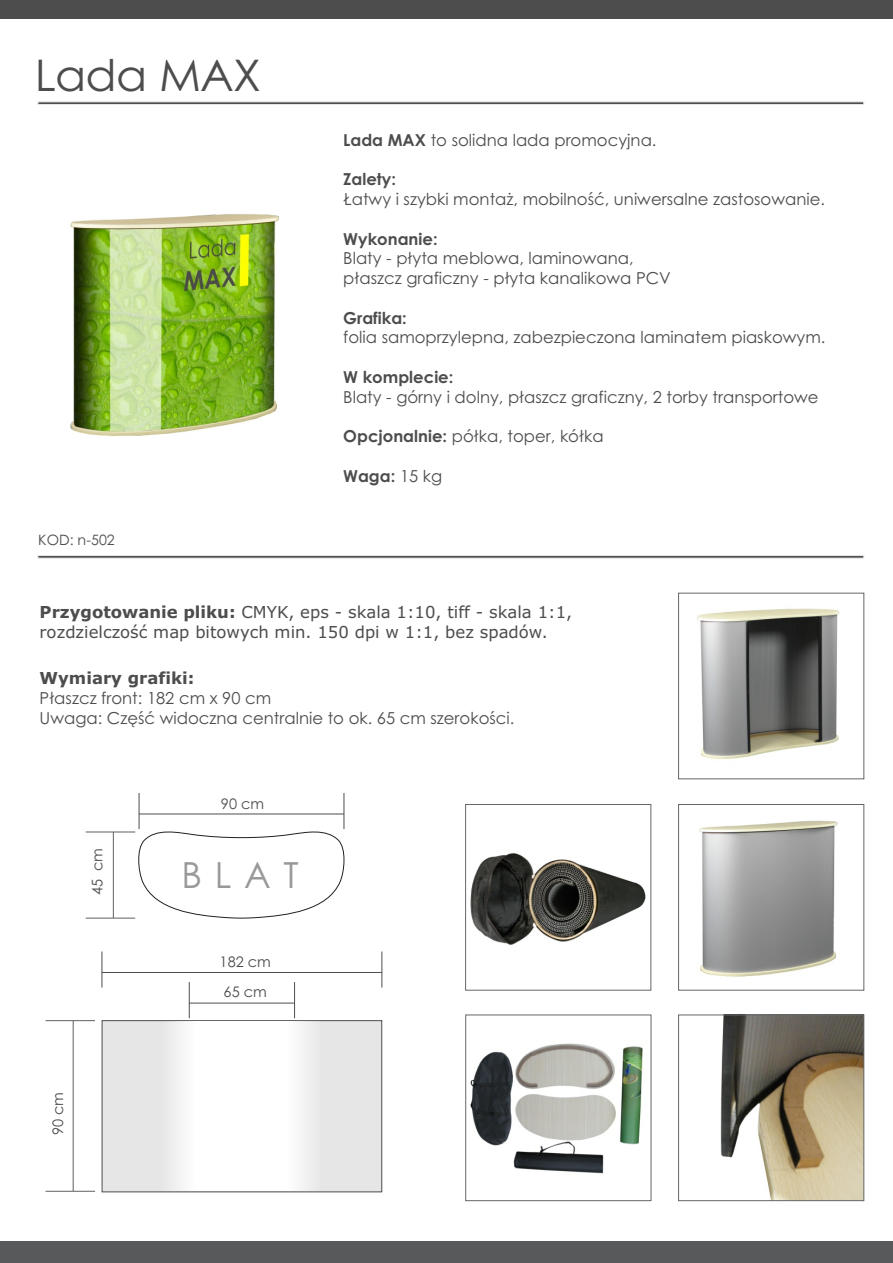
<style>
.page{position:relative;width:893px;height:1263px;background:#fff}
.page>*{position:absolute;margin:0;border:0;box-sizing:border-box;transform-origin:0 0}
.t1{font:43.5px "Century Gothic";letter-spacing:-.015em;color:#4d4d4d;scale:1.05 1}
.t2{font:36px "Century Gothic";color:#999}
.t3{font:16.5px/19.6px "Century Gothic";color:#4d4d4d}
.t4{font:16.5px/20.7px "Verdana";color:#4d4d4d}
.t5{font:700 16.5px "Century Gothic";color:#4d4d4d}
.t6{font:700 16.5px "Verdana";color:#4d4d4d}
.t7{font:14.55px "Century Gothic";color:#4d4d4d}
.t8{font:14.25px "Century Gothic";color:#4d4d4d}
.s1{font-weight:700}
.s2{font-weight:400}
</style>
<div class="page">
<div style="left:0;top:1241px;width:893px;height:22px;background:#58595b"></div>
<div style="left:0;top:0;width:893px;height:18px;background:#4d4d4d"></div>
<svg style="left:38px;top:102px;width:826px;height:3px;background:#929292"></svg>
<svg style="left:38px;top:555px;width:826px;height:3px;background:#929292"></svg>
<img style="left:70px;top:213px;width:209px;height:224px">
<svg style="left:101px;top:1020px;width:282px;height:173px;background:#dfdfdf"></svg>
<div style="left:199px;top:1021px;width:85px;height:170px;background:#fff"></div>
<div style="left:281px;top:1021px;width:52px;height:170px;background:linear-gradient(to right,#fff,#e2e2e2)"></div>
<div style="left:152px;top:1021px;width:50px;height:170px;background:linear-gradient(to right,#e2e2e2,#fff)"></div>
<hr style="left:102px;top:972px;width:280px;height:1px;background:#4d4d4d">
<hr style="left:139px;top:814px;width:205px;height:1px;background:#4d4d4d">
<hr style="left:189px;top:1003px;width:106px;height:1px;background:#4d4d4d">
<hr style="left:102px;top:951px;width:1px;height:36px;background:#4d4d4d">
<hr style="left:139px;top:793px;width:1px;height:36px;background:#4d4d4d">
<hr style="left:189px;top:982px;width:1px;height:36px;background:#4d4d4d">
<hr style="left:382px;top:951px;width:1px;height:36px;background:#4d4d4d">
<hr style="left:344px;top:793px;width:1px;height:36px;background:#4d4d4d">
<hr style="left:294px;top:982px;width:1px;height:36px;background:#4d4d4d">
<hr style="left:73px;top:1021px;width:1px;height:170px;background:#5f6062">
<hr style="left:113px;top:832px;width:1px;height:86px;background:#5f6062">
<hr style="left:46px;top:1020px;width:49px;height:1px;background:#5f6062">
<hr style="left:86px;top:832px;width:49px;height:1px;background:#5f6062">
<hr style="left:46px;top:1191px;width:49px;height:1px;background:#5f6062">
<hr style="left:86px;top:918px;width:49px;height:1px;background:#5f6062">
<svg style="left:135px;top:827px;width:210px;height:91px"></svg>
<img style="left:720px;top:1016px;width:142px;height:183px">
<img style="left:697px;top:608px;width:143px;height:151px">
<img style="left:470px;top:1043px;width:173px;height:131px">
<img style="left:699px;top:820px;width:139px;height:157px">
<div style="left:678px;top:593px;width:186px;height:186px;border:1px solid #666"></div>
<div style="left:678px;top:804px;width:186px;height:186px;border:1px solid #666"></div>
<div style="left:678px;top:1014px;width:186px;height:187px;border:1px solid #666"></div>
<div style="left:465px;top:1014px;width:186px;height:187px;border:1px solid #666"></div>
<img style="left:470px;top:853px;width:176px;height:92px">
<div style="left:465px;top:804px;width:186px;height:186px;border:1px solid #666"></div>
<h1 class="t1" style="left:35px;top:59px;width:217px">Lada MAX</h1>
<p class="t8" style="left:38px;top:534px;width:78px">KOD: n-502</p>
<p class="t3" style="left:343px;top:131px;width:315px"><span class="s1">Lada MAX</span> to solidna lada promocyjna.</p>
<p class="t5" style="left:343px;top:173px;width:54px">Zalety:</p>
<p class="t3" style="left:343px;top:191px;width:483px">Łatwy i szybki montaż, mobilność, uniwersalne zastosowanie.</p>
<p class="t5" style="left:343px;top:232px;width:96px">Wykonanie:</p>
<p class="t3" style="left:343px;top:250px;width:329px">Blaty - płyta meblowa, laminowana, płaszcz graficzny - płyta kanalikowa PCV</p>
<p class="t5" style="left:343px;top:311px;width:65px">Grafika:</p>
<p class="t3" style="left:343px;top:329px;width:484px">folia samoprzylepna, zabezpieczona laminatem piaskowym.</p>
<p class="t5" style="left:343px;top:370px;width:112px">W komplecie:</p>
<p class="t3" style="left:343px;top:388px;width:477px">Blaty - górny i dolny, płaszcz graficzny, 2 torby transportowe</p>
<p class="t3" style="left:343px;top:428px;width:262px"><span class="s1">Opcjonalnie:</span> półka, toper, kółka</p>
<p class="t5" style="left:343px;top:469px;width:100px">Waga: <span class="s2">15 kg</span></p>
<p class="t4" style="left:40px;top:603px;width:534px"><span class="s1">Przygotowanie pliku:</span> CMYK, eps - skala 1:10, tiff - skala 1:1, rozdzielczość map bitowych min. 150 dpi w 1:1, bez spadów.</p>
<p class="t6" style="left:40px;top:672px;width:156px">Wymiary grafiki:</p>
<p class="t3" style="left:40px;top:689px;width:476px">Płaszcz front: 182 cm x 90 cm<br>Uwaga: Część widoczna centralnie to ok. 65 cm szerokości.</p>
<p class="t7" style="left:92px;top:895px;width:49px;rotate:-90deg">45 cm</p>
<p class="t7" style="left:52px;top:1135px;width:45px;rotate:-90deg">90 cm</p>
<p class="t7" style="left:221px;top:798px;width:45px">90 cm</p>
<h2 class="t2" style="left:181px;top:861px;width:119px">BLAT</h2>
<p class="t7" style="left:220px;top:956px;width:53px">182 cm</p>
<p class="t7" style="left:224px;top:986px;width:45px">65 cm</p>
</div>
